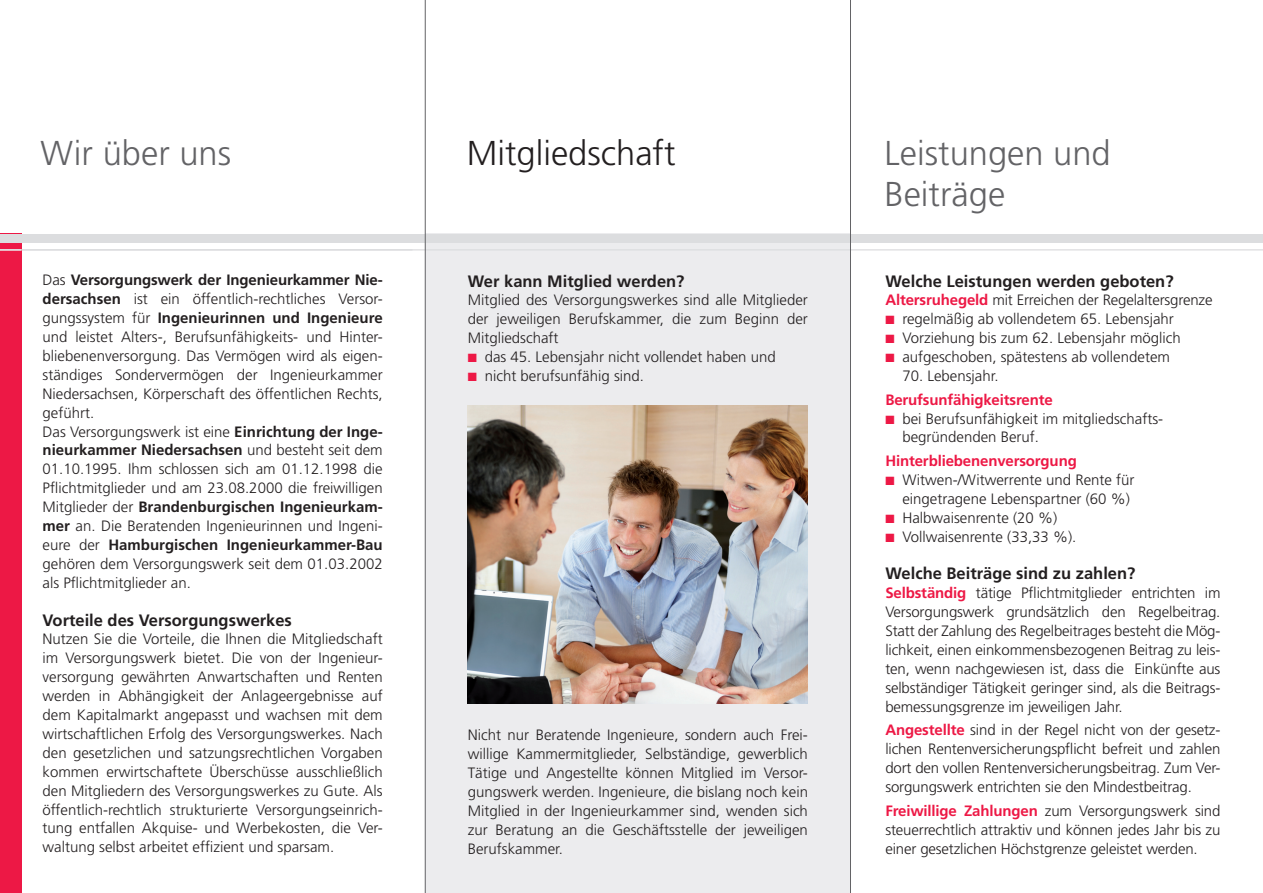
<style>
.page{position:relative;width:1263px;height:893px;background:#fff}
.page>*{position:absolute;margin:0;border:0;box-sizing:border-box;transform-origin:0 0}
.t1{font:300 34.5px/40.5px "Frutiger";color:#636366}
.t2{font:300 34.5px "Frutiger";color:#231f20}
.t3{font:700 16.5px "Frutiger";color:#231f20}
.t4{font:300 15px/18.9px "Frutiger";color:#231f20;text-align:justify}
.t5{font:700 15px "Frutiger";letter-spacing:-.01em;color:#ed1845}
.s1{font-weight:700}
.s2{color:#ed1845}
.s3{font-weight:700;color:#ed1845}
</style>
<div class="page">
<div style="left:425px;top:234px;width:425px;height:659px;background:#ececee"></div>
<div style="left:0;top:234px;width:21px;height:659px;background:#ed1845"></div>
<img style="left:468px;top:405px;width:340px;height:299px">
<div style="left:0;top:234px;width:1263px;height:8px;background:#dcdddf"></div>
<hr style="left:0;top:249px;width:1263px;height:1px;background:#dcdddf">
<hr style="left:850px;top:0;width:1px;height:893px;background:#636366">
<hr style="left:425px;top:0;width:1px;height:893px;background:#636366">
<h1 class="t1" style="left:41px;top:133px;width:192px">Wir über uns</h1>
<h1 class="t2" style="left:467px;top:134px;width:210px">Mitgliedschaft</h1>
<h1 class="t1" style="left:884px;top:133px;width:228px">Leistungen und<br>Beiträge</h1>
<p class="t4" style="left:43px;top:271px;width:342px;text-align:left">Das <span class="s1">Versorgungswerk der Ingenieurkammer Nie&shy;dersachsen</span> ist ein öffentlich-rechtliches Versor&shy;gungssystem für <span class="s1">Ingenieurinnen und Ingenieure </span>und leistet Alters-, Berufsunfähigkeits- und Hinter&shy;bliebenenversorgung. Das Vermögen wird als eigen&shy;ständiges Sondervermögen der Ingenieurkammer Niedersachsen, Körperschaft des öffentlichen Rechts, geführt.<br>Das Versorgungswerk ist eine <span class="s1">Einrichtung der Inge&shy;nieurkammer Niedersachsen</span> und besteht seit dem 01.10.1995. Ihm schlossen sich am 01.12.1998 die Pflichtmitglieder und am 23.08.2000 die freiwilligen Mitglieder der <span class="s1">Brandenburgischen Ingenieurkam&shy;mer</span> an. Die Beratenden Ingenieurinnen und Ingeni&shy;eure der <span class="s1">Hamburgischen Ingenieurkammer-Bau </span>gehören dem Versorgungswerk seit dem 01.03.2002 als Pflichtmitglieder an.</p>
<p class="t3" style="left:43px;top:610px;width:251px">Vorteile des Versorgungswerkes</p>
<p class="t4" style="left:43px;top:630px;width:342px">Nutzen Sie die Vorteile, die Ihnen die Mitgliedschaft im Versorgungswerk bietet. Die von der Ingenieur&shy;versorgung gewährten Anwartschaften und Renten werden in Abhängigkeit der Anlageergebnisse auf dem Kapitalmarkt angepasst und wachsen mit dem wirtschaftlichen Erfolg des Versorgungswerkes. Nach den gesetzlichen und satzungsrechtlichen Vorgaben kommen erwirtschaftete Überschüsse ausschließlich den Mitgliedern des Versorgungswerkes zu Gute. Als öffentlich-rechtlich strukturierte Versorgungseinrich&shy;tung entfallen Akquise- und Werbekosten, die Ver&shy;waltung selbst arbeitet effizient und sparsam.</p>
<p class="t3" style="left:468px;top:271px;width:218px">Wer kann Mitglied werden?</p>
<p class="t4" style="left:468px;top:291px;width:342px">Mitglied des Versorgungswerkes sind alle Mitglieder der jeweiligen Berufskammer, die zum Beginn der Mitgliedschaft</p>
<p class="t4" style="left:468px;top:347px;width:309px"><span class="s2">■</span> das 45. Lebensjahr nicht vollendet haben und</p>
<p class="t4" style="left:468px;top:366px;width:178px"><span class="s2">■</span> nicht berufsunfähig sind.</p>
<p class="t4" style="left:468px;top:725px;width:342px">Nicht nur Beratende Ingenieure, sondern auch Frei&shy;willige Kammermitglieder, Selbständige, gewerblich Tätige und Angestellte können Mitglied im Versor&shy;gungswerk werden. Ingenieure, die bislang noch kein Mitglied in der Ingenieurkammer sind, wenden sich zur Beratung an die Geschäftsstelle der jeweiligen Berufskammer.</p>
<p class="t3" style="left:885px;top:271px;width:290px">Welche Leistungen werden geboten?</p>
<p class="t4" style="left:885px;top:291px;width:329px"><span class="s3">Altersruhegeld</span> mit Erreichen der Regelaltersgrenze</p>
<p class="t4" style="left:885px;top:310px;width:290px"><span class="s2">■</span> regelmäßig ab vollendetem 65. Lebensjahr</p>
<p class="t4" style="left:885px;top:329px;width:297px"><span class="s2">■</span> Vorziehung bis zum 62. Lebensjahr möglich</p>
<p class="t4" style="left:885px;top:347px;width:286px"><span class="s2">■</span> aufgeschoben, spätestens ab vollendetem</p>
<p class="t4" style="left:902px;top:366px;width:98px">70. Lebensjahr.</p>
<p class="t5" style="left:885px;top:391px;width:169px">Berufsunfähigkeitsrente</p>
<p class="t4" style="left:902px;top:409px;width:262px;text-indent:-17px"><span class="s2">■</span> bei Berufsunfähigkeit im mitgliedschafts&shy;begründenden Beruf.</p>
<p class="t5" style="left:885px;top:452px;width:193px">Hinterbliebenenversorgung</p>
<p class="t4" style="left:902px;top:470px;width:234px;text-indent:-17px"><span class="s2">■</span> Witwen-/Witwerrente und Rente für eingetragene Lebenspartner (60 %)</p>
<p class="t4" style="left:885px;top:508px;width:173px"><span class="s2">■</span> Halbwaisenrente (20 %)</p>
<p class="t4" style="left:885px;top:527px;width:192px"><span class="s2">■</span> Vollwaisenrente (33,33 %).</p>
<p class="t3" style="left:885px;top:564px;width:252px">Welche Beiträge sind zu zahlen?</p>
<p class="t4" style="left:885px;top:584px;width:337px"><span class="s3">Selbständig</span> tätige Pflichtmitglieder entrichten im Versorgungswerk grundsätzlich den Regelbeitrag.<br>Statt der Zahlung des Regelbeitrages besteht die Mög&shy;lichkeit, einen einkommensbezogenen Beitrag zu leis&shy;ten, wenn nachgewiesen ist, dass die Einkünfte aus selbständiger Tätigkeit geringer sind, als die Beitrags&shy;bemessungsgrenze im jeweiligen Jahr.</p>
<p class="t4" style="left:885px;top:721px;width:337px"><span class="s3">Angestellte</span> sind in der Regel nicht von der gesetz&shy;lichen Rentenversicherungspflicht befreit und zahlen dort den vollen Rentenversicherungsbeitrag. Zum Ver&shy;sorgungswerk entrichten sie den Mindestbeitrag.</p>
<p class="t4" style="left:885px;top:801px;width:337px"><span class="s3">Freiwillige Zahlungen</span> zum Versorgungswerk sind steuerrechtlich attraktiv und können jedes Jahr bis zu einer gesetzlichen Höchstgrenze geleistet werden.</p>
</div>
